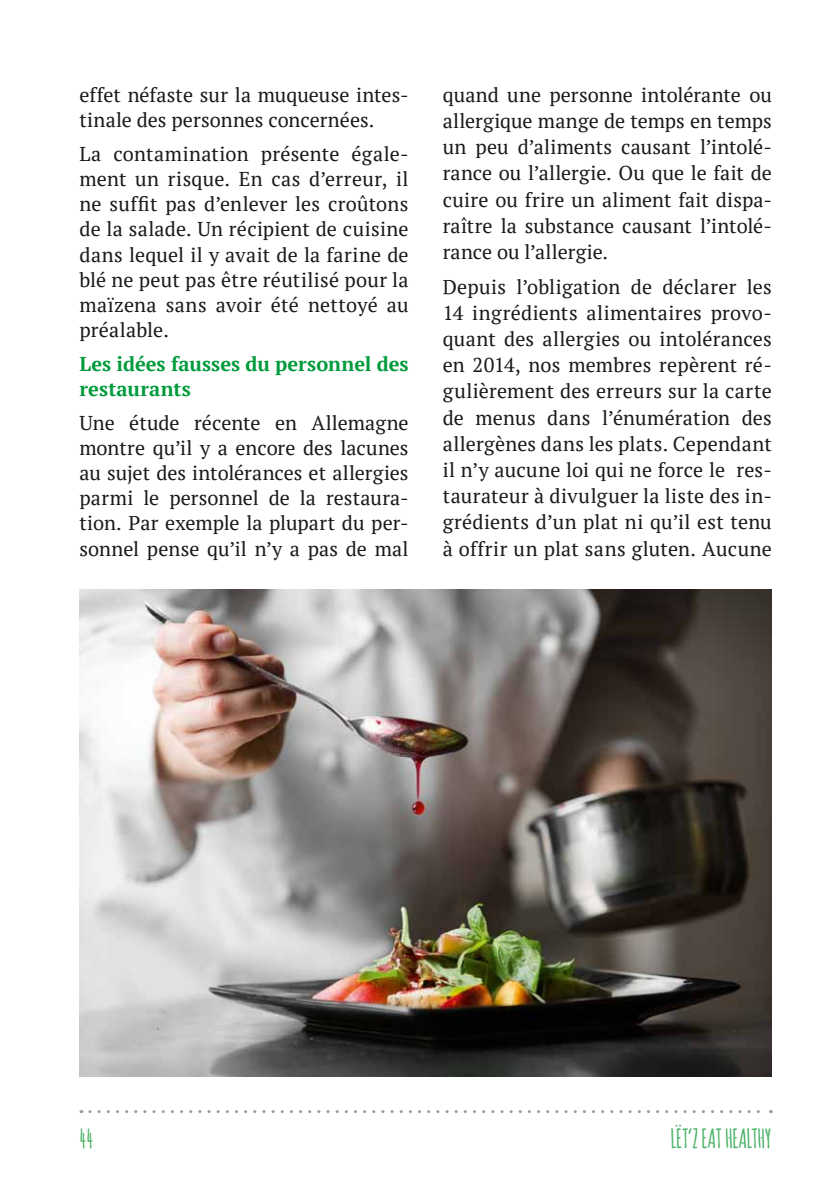
<style>
.page{position:relative;width:840px;height:1191px;background:#fff}
.page>*{position:absolute;margin:0;border:0;box-sizing:border-box;transform-origin:0 0}
.t1{font:700 26px "Amatic";color:#4ab165}
.t2{font:20px/26.2px "PT Serif";letter-spacing:.01em;color:#1a1a18;text-align:justify}
.t3{font:700 20px/25.2px "PT Serif";color:#009b3c}
</style>
<div class="page">
<svg style="left:90px;top:1110px;width:681px;height:3px"></svg>
<img style="left:79px;top:589px;width:692px;height:487px">
<p class="t2" style="left:79px;top:82px;width:330px;line-height:25.2px">effet néfaste sur la muqueuse intes&shy;tinale des personnes concernées.</p>
<p class="t2" style="left:79px;top:141px;width:330px;line-height:25.2px">La contamination présente égale&shy;ment un risque. En cas d’erreur, il ne suffit pas d’enlever les croûtons de la salade. Un récipient de cuisine dans lequel il y avait de la farine de blé ne peut pas être réutilisé pour la maïzena sans avoir été nettoyé au préalable.</p>
<p class="t3" style="left:79px;top:351px;width:330px">Les idées fausses du personnel des restaurants</p>
<p class="t2" style="left:79px;top:410px;width:330px;line-height:25.2px">Une étude récente en Allemagne montre qu’il y a encore des lacunes au sujet des intolérances et allergies parmi le personnel de la restaura&shy;tion. Par exemple la plupart du per&shy;sonnel pense qu’il n’y a pas de mal</p>
<p class="t2" style="left:442px;top:81px;width:330px">quand une personne intolérante ou allergique mange de temps en temps un peu d’aliments causant l’intolé&shy;rance ou l’allergie. Ou que le fait de cuire ou frire un aliment fait dispa&shy;raître la substance causant l’intolé&shy;rance ou l’allergie.</p>
<p class="t2" style="left:442px;top:273px;width:330px">Depuis l’obligation de déclarer les 14 ingrédients alimentaires provo&shy;quant des allergies ou intolérances en 2014, nos membres repèrent ré&shy;gulièrement des erreurs sur la carte de menus dans l’énumération des allergènes dans les plats. Cependant il n’y aucune loi qui ne force le res&shy;taurateur à divulguer la liste des in&shy;grédients d’un plat ni qu’il est tenu à offrir un plat sans gluten. Aucune</p>
<h1 class="t1" style="left:79px;top:1120px;width:16px">44</h1>
<h1 class="t1" style="left:670px;top:1120px;width:101px">LËT’Z EAT HEALTHY</h1>
</div>
